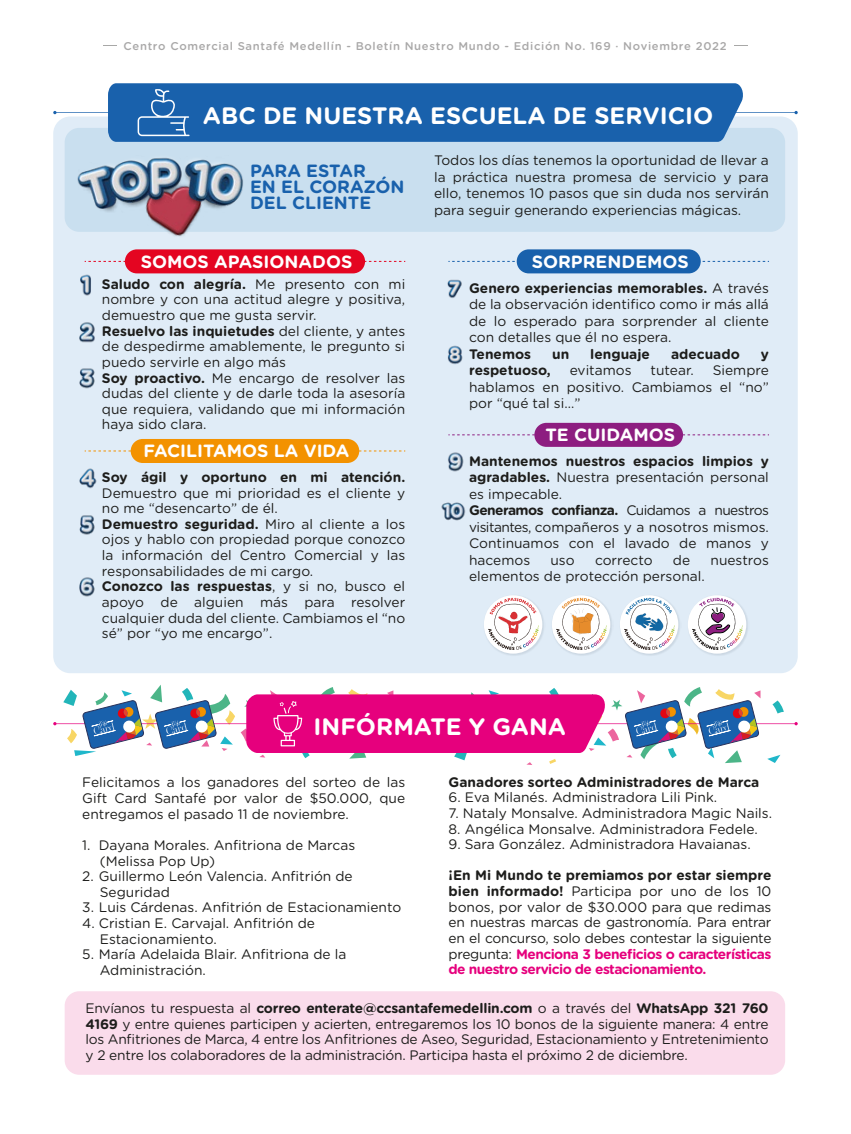
<style>
.page{position:relative;width:851px;height:1134px;background:#fff}
.page>*{position:absolute;margin:0;border:0;box-sizing:border-box;transform-origin:0 0}
.t1{font:700 23.75px "Gotham Rounded";color:#fff}
.t2{font:700 17.75px "Gotham Rounded";color:#fff}
.t3{font:700 17.75px/16.1px "Gotham Rounded";color:#1961ac}
.t4{font:13.75px/15.6px "Gotham Rounded";color:#1d1d1b}
.t5{font:700 13.75px "Gotham Rounded";color:#1d1d1b}
.t6{font:500 11.25px "Gotham Rounded";letter-spacing:.06em;color:#a9a8a8}
.s1{font-weight:700}
.s2{font-weight:700;color:#e6007d}
</style>
<div class="page">
<div style="left:53px;top:116px;width:744px;height:557px;background:#e0ecf7;border-radius:17px"></div>
<div style="left:65px;top:128px;width:720px;height:104px;background:#c9dfef;border-radius:15px"></div>
<div style="left:65px;top:991px;width:720px;height:84px;background:#fadceb;border-radius:15px"></div>
<svg style="left:53px;top:83px;width:744px;height:59px;background:#3b79b8"></svg>
<img style="left:53px;top:126px;width:209px;height:111px">
<img style="left:80px;top:274px;width:11px;height:22px">
<img style="left:79px;top:322px;width:16px;height:21px">
<img style="left:79px;top:368px;width:16px;height:21px">
<img style="left:79px;top:468px;width:18px;height:21px">
<img style="left:79px;top:515px;width:16px;height:20px">
<img style="left:79px;top:577px;width:16px;height:20px">
<img style="left:447px;top:279px;width:15px;height:19px">
<img style="left:447px;top:345px;width:16px;height:20px">
<img style="left:448px;top:452px;width:16px;height:20px">
<img style="left:441px;top:502px;width:25px;height:19px">
<img style="left:634px;top:610px;width:46px;height:45px">
<svg style="left:619px;top:595px;width:59px;height:59px"></svg>
<svg style="left:624px;top:598px;width:51px;height:52px;background:#d2dce4"></svg>
<img style="left:702px;top:609px;width:46px;height:46px">
<svg style="left:687px;top:595px;width:59px;height:59px"></svg>
<svg style="left:692px;top:598px;width:51px;height:52px;background:#dad1d9"></svg>
<img style="left:555px;top:609px;width:57px;height:46px">
<div style="left:552px;top:595px;width:58px;height:59px;background:#fff;border-radius:50%"></div>
<svg style="left:556px;top:598px;width:51px;height:52px"></svg>
<img style="left:486px;top:610px;width:58px;height:45px">
<div style="left:484px;top:595px;width:58px;height:59px;background:#fff;border-radius:50%"></div>
<svg style="left:488px;top:598px;width:51px;height:52px"></svg>
<svg style="left:448px;top:434px;width:320px;height:1px"></svg>
<div style="left:534px;top:423px;width:149px;height:24px;background:#8d1d80;border-radius:12px"></div>
<svg style="left:448px;top:261px;width:320px;height:1px"></svg>
<div style="left:516px;top:249px;width:184px;height:24px;background:#1961ac;border-radius:12px"></div>
<svg style="left:85px;top:451px;width:320px;height:1px"></svg>
<div style="left:131px;top:439px;width:228px;height:24px;background:#f39200;border-radius:12px"></div>
<svg style="left:85px;top:261px;width:320px;height:1px"></svg>
<div style="left:125px;top:249px;width:240px;height:24px;background:#e40521;border-radius:12px"></div>
<svg style="left:53px;top:685px;width:744px;height:80px"></svg>
<p class="t6" style="left:124px;top:38px;width:604px">Centro Comercial Santafé Medellín - Boletín Nuestro Mundo - Edición No. 169 · Noviembre 2022</p>
<h1 class="t1" style="left:203px;top:98px;width:512px">ABC DE NUESTRA ESCUELA DE SERVICIO</h1>
<p class="t3" style="left:250px;top:162px;width:156px">PARA ESTAR<br>EN EL CORAZÓN<br>DEL CLIENTE</p>
<p class="t2" style="left:141px;top:248px;width:213px">SOMOS APASIONADOS</p>
<p class="t4" style="left:102px;top:276px;width:305px"><span class="s1">Saludo con alegría.</span> Me presento con mi nombre y con una actitud alegre y positiva, demuestro que me gusta servir.<br><span class="s1">Resuelvo las inquietudes</span> del cliente, y antes de despedirme amablemente, le pregunto si puedo servirle en algo más<br><span class="s1">Soy proactivo.</span> Me encargo de resolver las dudas del cliente y de darle toda la asesoría que requiera, validando que mi información haya sido clara.</p>
<p class="t5" style="left:102px;top:467px;width:305px">Soy ágil y oportuno en mi atención.</p>
<p class="t4" style="left:102px;top:484px;width:305px">Demuestro que mi prioridad es el cliente y no me “desencarto” de él.<br><span class="s1">Demuestro seguridad.</span> Miro al cliente a los ojos y hablo con propiedad porque conozco la información del Centro Comercial y las responsabilidades de mi cargo.<br><span class="s1">Conozco las respuestas</span>, y si no, busco el apoyo de alguien más para resolver cualquier duda del cliente. Cambiamos el “no sé” por “yo me encargo”.</p>
<p class="t2" style="left:143px;top:438px;width:207px">FACILITAMOS LA VIDA</p>
<p class="t4" style="left:434px;top:152px;width:336px;line-height:16.5px;text-align:justify">Todos los días tenemos la oportunidad de llevar a la práctica nuestra promesa de servicio y para ello, tenemos 10 pasos que sin duda nos servirán para seguir generando experiencias mágicas.</p>
<p class="t2" style="left:531px;top:248px;width:159px">SORPRENDEMOS</p>
<p class="t4" style="left:469px;top:279px;width:301px;line-height:16.5px;text-align:justify"><span class="s1">Genero experiencias memorables.</span> A través de la observación identifico como ir más allá de lo esperado para sorprender al cliente con detalles que él no espera.</p>
<p class="t5" style="left:469px;top:344px;width:63px">Tenemos</p>
<p class="t5" style="left:552px;top:344px;width:19px">un</p>
<p class="t5" style="left:590px;top:344px;width:61px">lenguaje</p>
<p class="t5" style="left:671px;top:344px;width:70px">adecuado</p>
<p class="t5" style="left:760px;top:344px;width:10px">y</p>
<p class="t5" style="left:469px;top:360px;width:83px">respetuoso,</p>
<p class="t4" style="left:569px;top:362px;width:63px">evitamos</p>
<p class="t4" style="left:650px;top:362px;width:45px">tutear.</p>
<p class="t4" style="left:469px;top:362px;width:301px;line-height:16.5px;text-align:justify;text-indent:243px">Siempre hablamos en positivo. Cambiamos el “no” por “qué tal si…”</p>
<p class="t2" style="left:545px;top:422px;width:131px">TE CUIDAMOS</p>
<p class="t4" style="left:469px;top:452px;width:301px;line-height:16.5px"><span class="s1">Mantenemos nuestros espacios limpios y agradables.</span> Nuestra presentación personal es impecable.<br><span class="s1">Generamos confianza.</span> Cuidamos a nuestros visitantes, compañeros y a nosotros mismos.<br>Continuamos con el lavado de manos y hacemos</p>
<p class="t4" style="left:550px;top:552px;width:26px">uso</p>
<p class="t4" style="left:595px;top:552px;width:59px">correcto</p>
<p class="t4" style="left:672px;top:552px;width:19px">de</p>
<p class="t4" style="left:710px;top:552px;width:60px">nuestros</p>
<p class="t4" style="left:469px;top:568px;width:237px">elementos de protección personal.</p>
<h1 class="t1" style="left:313px;top:709px;width:254px">INFÓRMATE Y GANA</h1>
<p class="t5" style="left:448px;top:772px;width:312px">Ganadores sorteo Administradores de Marca</p>
<p class="t4" style="left:448px;top:789px;width:270px">6. Eva Milanés. Administradora Lili Pink.</p>
<p class="t4" style="left:448px;top:805px;width:325px">7. Nataly Monsalve. Administradora Magic Nails.</p>
<p class="t4" style="left:448px;top:820px;width:311px">8. Angélica Monsalve. Administradora Fedele.</p>
<p class="t4" style="left:448px;top:836px;width:304px">9. Sara González. Administradora Havaianas.</p>
<p class="t4" style="left:448px;top:867px;width:324px;text-align:justify"><span class="s1">¡En Mi Mundo te premiamos por estar siempre bien informado!</span> Participa por uno de los 10 bonos, por valor de $30.000 para que redimas en nuestras marcas de gastronomía. Para entrar en el concurso, solo debes contestar la siguiente pregunta: <span class="s2">Menciona 3 beneficios o características de nuestro servicio de estacionamiento.</span></p>
<p class="t4" style="left:85px;top:1000px;width:684px;text-align:justify">Envíanos tu respuesta al <span class="s1">correo enterate@ccsantafemedellin.com</span> o a través del <span class="s1">WhatsApp 321 760<br>4169</span> y entre quienes participen y acierten, entregaremos los 10 bonos de la siguiente manera: 4 entre los Anfitriones de Marca, 4 entre los Anfitriones de Aseo, Seguridad, Estacionamiento y Entretenimiento y 2 entre los colaboradores de la administración. Participa hasta el próximo 2 de diciembre.</p>
<p class="t4" style="left:82px;top:774px;width:324px;text-align:justify">Felicitamos a los ganadores del sorteo de las Gift Card Santafé por valor de $50.000, que entregamos el pasado 11 de noviembre.</p>
<p class="t4" style="left:100px;top:837px;width:257px;text-indent:-17px">1. Dayana Morales. Anfitriona de Marcas (Melissa Pop Up)</p>
<p class="t4" style="left:100px;top:868px;width:254px;text-indent:-17px">2. Guillermo León Valencia. Anfitrión de<br>Seguridad</p>
<p class="t4" style="left:82px;top:899px;width:320px">3. Luis Cárdenas. Anfitrión de Estacionamiento</p>
<p class="t4" style="left:100px;top:915px;width:216px;text-indent:-17px">4. Cristian E. Carvajal. Anfitrión de<br>Estacionamiento.</p>
<p class="t4" style="left:100px;top:946px;width:248px;text-indent:-17px">5. María Adelaida Blair. Anfitriona de la<br>Administración.</p>
</div>
